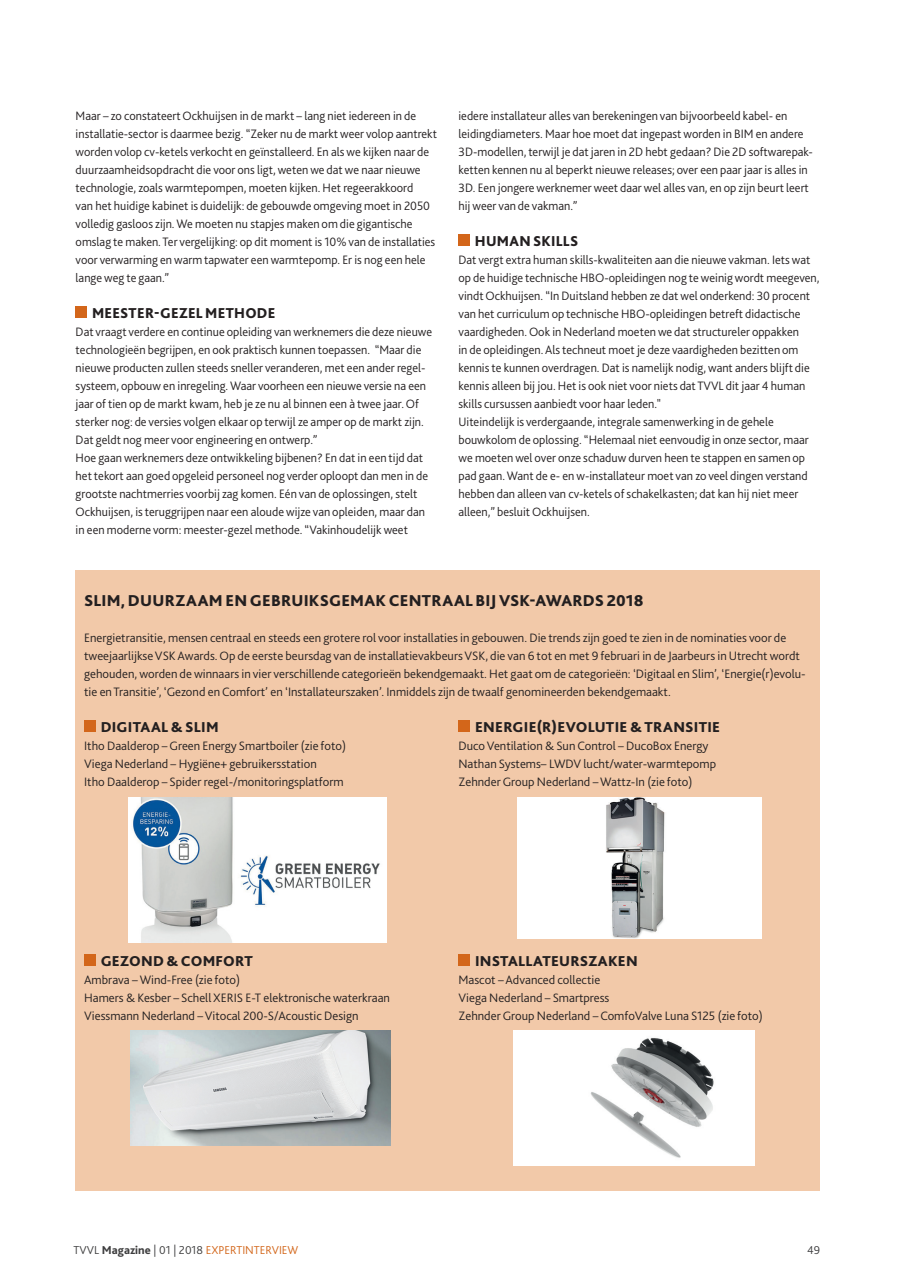
<style>
.page{position:relative;width:917px;height:1287px;background:#fff}
.page>*{position:absolute;margin:0;border:0;box-sizing:border-box;transform-origin:0 0}
.Bodykopje{font:800 16.5px "Bliss 2";letter-spacing:.015em;color:#231f20}
.Bodykopje-2{font:800 15px "Bliss 2";letter-spacing:.02em;color:#231f20}
.Bodytekst{font:300 12.75px/18px "Bliss 2";color:#231f20}
.t1{font:300 12px "Bliss 2";color:#d3661a}
.t2{font:300 12px "Bliss 2";color:#3e3e3f}
.s1{color:#3e3e3f}
.s2{font-weight:800;color:#3e3e3f}
</style>
<div class="page">
<div style="left:76px;top:306px;width:11px;height:12px;background:#d3661a"></div>
<div style="left:458px;top:234px;width:12px;height:12px;background:#d3661a"></div>
<div style="left:76px;top:570px;width:744px;height:620px;background:#f2c9a9"></div>
<div style="left:84px;top:720px;width:12px;height:12px;background:#d3661a"></div>
<div style="left:84px;top:954px;width:12px;height:12px;background:#d3661a"></div>
<div style="left:458px;top:720px;width:12px;height:12px;background:#d3661a"></div>
<div style="left:458px;top:954px;width:12px;height:12px;background:#d3661a"></div>
<img style="left:129px;top:797px;width:258px;height:145px">
<img style="left:131px;top:1030px;width:260px;height:115px">
<img style="left:517px;top:797px;width:244px;height:141px">
<img style="left:514px;top:1030px;width:240px;height:136px">
<p class="Bodytekst" style="left:76px;top:106px;width:363px">Maar – zo constateert Ockhuijsen in de markt – lang niet iedereen in de installatie-sector is daarmee bezig. “Zeker nu de markt weer volop aantrekt worden volop cv-ketels verkocht en geïnstalleerd. En als we kijken naar de duurzaamheidsopdracht die voor ons ligt, weten we dat we naar nieuwe technologie, zoals warmtepompen, moeten kijken. Het regeerakkoord<br>van het huidige kabinet is duidelijk: de gebouwde omgeving moet in 2050 volledig gasloos zijn. We moeten nu stapjes maken om die gigantische omslag te maken. Ter vergelijking: op dit moment is 10% van de installaties voor verwarming en warm tapwater een warmtepomp. Er is nog een hele lange weg te gaan.”</p>
<p class="Bodykopje-2" style="left:92px;top:304px;width:185px">MEESTER-GEZEL METHODE</p>
<p class="Bodytekst" style="left:76px;top:322px;width:358px">Dat vraagt verdere en continue opleiding van werknemers die deze nieuwe technologieën begrijpen, en ook praktisch kunnen toepassen. “Maar die nieuwe producten zullen steeds sneller veranderen, met een ander regel&shy;systeem, opbouw en inregeling. Waar voorheen een nieuwe versie na een jaar of tien op de markt kwam, heb je ze nu al binnen een à twee jaar. Of sterker nog: de versies volgen elkaar op terwijl ze amper op de markt zijn.<br>Dat geldt nog meer voor engineering en ontwerp.”</p>
<p class="Bodytekst" style="left:76px;top:448px;width:354px">Hoe gaan werknemers deze ontwikkeling bijbenen? En dat in een tijd dat het tekort aan goed opgeleid personeel nog verder oploopt dan men in de grootste nachtmerries voorbij zag komen. Eén van de oplossingen, stelt Ockhuijsen, is teruggrijpen naar een aloude wijze van opleiden, maar dan in een moderne vorm: meester-gezel methode. “Vakinhoudelijk weet</p>
<p class="Bodytekst" style="left:458px;top:106px;width:356px">iedere installateur alles van berekeningen van bijvoorbeeld kabel- en leidingdiameters. Maar hoe moet dat ingepast worden in BIM en andere 3D-modellen, terwijl je dat jaren in 2D hebt gedaan? Die 2D softwarepak&shy;ketten kennen nu al beperkt nieuwe releases; over een paar jaar is alles in 3D. Een jongere werknemer weet daar wel alles van, en op zijn beurt leert hij weer van de vakman.”</p>
<p class="Bodykopje-2" style="left:475px;top:232px;width:105px">HUMAN SKILLS</p>
<p class="Bodytekst" style="left:458px;top:250px;width:362px">Dat vergt extra human skills-kwaliteiten aan die nieuwe vakman. Iets wat op de huidige technische HBO-opleidingen nog te weinig wordt meegeven, vindt Ockhuijsen. “In Duitsland hebben ze dat wel onderkend: 30 procent van het curriculum op technische HBO-opleidingen betreft didactische vaardigheden. Ook in Nederland moeten we dat structureler oppakken<br>in de opleidingen. Als techneut moet je deze vaardigheden bezitten om kennis te kunnen overdragen. Dat is namelijk nodig, want anders blijft die kennis alleen bij jou. Het is ook niet voor niets dat TVVL dit jaar 4 human skills cursussen aanbiedt voor haar leden."<br>Uiteindelijk is verdergaande, integrale samenwerking in de gehele bouwkolom de oplossing. “Helemaal niet eenvoudig in onze sector, maar we moeten wel over onze schaduw durven heen te stappen en samen op pad gaan. Want de e- en w-installateur moet van zo veel dingen verstand hebben dan alleen van cv-ketels of schakelkasten; dat kan hij niet meer alleen,” besluit Ockhuijsen.</p>
<p class="Bodykopje" style="left:84px;top:590px;width:561px">SLIM, DUURZAAM EN GEBRUIKSGEMAK CENTRAAL BIJ VSK-AWARDS 2018</p>
<p class="Bodytekst" style="left:84px;top:628px;width:723px">Energietransitie, mensen centraal en steeds een grotere rol voor installaties in gebouwen. Die trends zijn goed te zien in de nominaties voor de tweejaarlijkse VSK Awards. Op de eerste beursdag van de installatievakbeurs VSK, die van 6 tot en met 9 februari in de Jaarbeurs in Utrecht wordt gehouden, worden de winnaars in vier verschillende categorieën bekendgemaakt. Het gaat om de categorieën: ‘Digitaal en Slim’, ‘Energie(r)evolu&shy;tie en Transitie’, ‘Gezond en Comfort’ en ‘Installateurszaken’. Inmiddels zijn de twaalf genomineerden bekendgemaakt.</p>
<p class="Bodykopje-2" style="left:101px;top:718px;width:119px">DIGITAAL &amp; SLIM</p>
<p class="Bodytekst" style="left:84px;top:736px;width:263px">Itho Daalderop – Green Energy Smartboiler (zie foto)</p>
<p class="Bodytekst" style="left:84px;top:754px;width:234px">Viega Nederland – Hygiëne+ gebruikersstation</p>
<p class="Bodytekst" style="left:84px;top:772px;width:261px">Itho Daalderop – Spider regel-/monitoringsplatform</p>
<p class="Bodykopje-2" style="left:101px;top:952px;width:154px">GEZOND &amp; COMFORT</p>
<p class="Bodytekst" style="left:84px;top:970px;width:157px">Ambrava – Wind-Free (zie foto)</p>
<p class="Bodytekst" style="left:84px;top:988px;width:307px">Hamers &amp; Kesber – Schell XERIS E-T elektronische waterkraan</p>
<p class="Bodytekst" style="left:84px;top:1006px;width:276px">Viessmann Nederland – Vitocal 200-S/Acoustic Design</p>
<p class="Bodykopje-2" style="left:475px;top:718px;width:247px">ENERGIE(R)EVOLUTIE &amp; TRANSITIE</p>
<p class="Bodytekst" style="left:458px;top:736px;width:251px">Duco Ventilation &amp; Sun Control – DucoBox Energy</p>
<p class="Bodytekst" style="left:458px;top:754px;width:259px">Nathan Systems– LWDV lucht/water-warmtepomp</p>
<p class="Bodytekst" style="left:458px;top:772px;width:235px">Zehnder Group Nederland – Wattz-In (zie foto)</p>
<p class="Bodykopje-2" style="left:475px;top:952px;width:164px">INSTALLATEURSZAKEN</p>
<p class="Bodytekst" style="left:458px;top:970px;width:143px">Mascot – Advanced collectie</p>
<p class="Bodytekst" style="left:458px;top:988px;width:152px">Viega Nederland – Smartpress</p>
<p class="Bodytekst" style="left:458px;top:1006px;width:306px">Zehnder Group Nederland – ComfoValve Luna S125 (zie foto)</p>
<p class="t1" style="left:74px;top:1242px;width:226px"><span class="s1">TVVL</span> <span class="s2">Magazine</span> <span class="s1">| 01 | 2018</span> EXPERTINTERVIEW</p>
<p class="t2" style="left:807px;top:1242px;width:14px">49</p>
</div>
